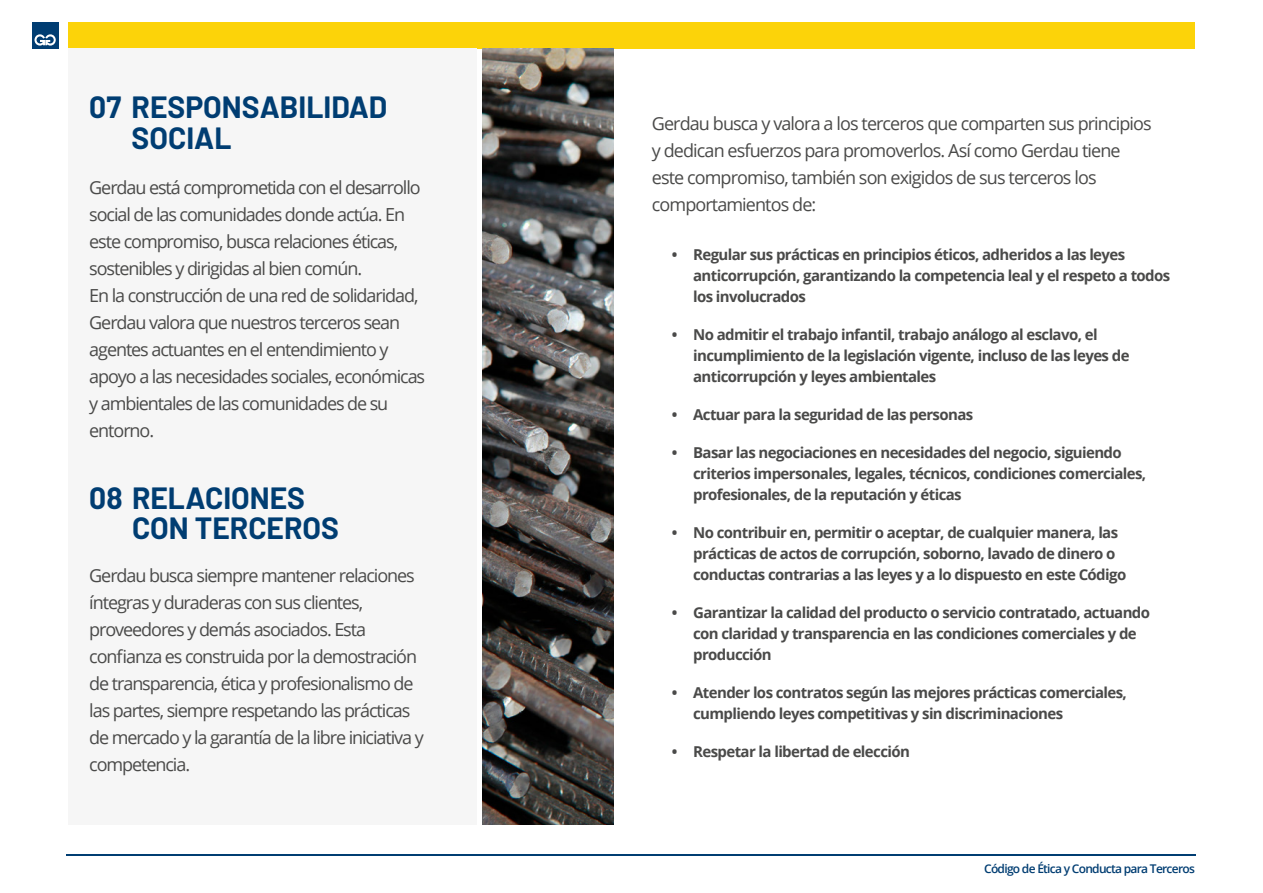
<style>
.page{position:relative;width:1263px;height:893px;background:#fff}
.page>*{position:absolute;margin:0;border:0;box-sizing:border-box;transform-origin:0 0}
.t1{font:700 30px/30.6px "Barlow";color:#003d72}
.t2{font:18px/27px "Open Sans";letter-spacing:-.06em;color:#4a4a49}
.t3{font:700 15px/21px "Open Sans";letter-spacing:-.04em;color:#4a4a49}
.t4{font:600 12px "Open Sans";letter-spacing:-.06em;color:#003d72}
</style>
<div class="page">
<div style="left:32px;top:22px;width:26px;height:26px;background:#003d72"></div>
<svg style="left:35px;top:34px;width:21px;height:12px"></svg>
<div style="left:68px;top:22px;width:1127px;height:26px;background:#fcd309"></div>
<hr style="left:66px;top:854px;width:1129px;height:2px;background:#003d72">
<div style="left:68px;top:48px;width:408px;height:777px;background:#f6f6f6"></div>
<img style="left:483px;top:48px;width:131px;height:777px">
<h1 class="t1" style="left:132px;top:90px;width:257px;text-indent:-42px">07 RESPONSABILIDAD<br>SOCIAL</h1>
<p class="t2" style="left:89px;top:173px;width:337px">Gerdau está comprometida con el desarrollo social de las comunidades donde actúa. En este compromiso, busca relaciones éticas, sostenibles y dirigidas al bien común.<br>En la construcción de una red de solidaridad, Gerdau valora que nuestros terceros sean agentes actuantes en el entendimiento y apoyo a las necesidades sociales, económicas y ambientales de las comunidades de su entorno.</p>
<h1 class="t1" style="left:132px;top:480px;width:208px;text-indent:-43px">08 RELACIONES<br>CON TERCEROS</h1>
<p class="t2" style="left:89px;top:562px;width:336px">Gerdau busca siempre mantener relaciones íntegras y duraderas con sus clientes, proveedores y demás asociados. Esta confianza es construida por la demostración de transparencia, ética y profesionalismo de las partes, siempre respetando las prácticas de mercado y la garantía de la libre iniciativa y competencia.</p>
<p class="t2" style="left:652px;top:109px;width:501px">Gerdau busca y valora a los terceros que comparten sus principios y dedican esfuerzos para promoverlos. Así como Gerdau tiene este compromiso, también son exigidos de sus terceros los comportamientos de:</p>
<p class="t3" style="left:693px;top:244px;width:479px;text-indent:-21px">• Regular sus prácticas en principios éticos, adheridos a las leyes anticorrupción, garantizando la competencia leal y el respeto a todos los involucrados</p>
<p class="t3" style="left:693px;top:324px;width:438px;text-indent:-21px">• No admitir el trabajo infantil, trabajo análogo al esclavo, el incumplimiento de la legislación vigente, incluso de las leyes de anticorrupción y leyes ambientales</p>
<p class="t3" style="left:672px;top:404px;width:303px">• Actuar para la seguridad de las personas</p>
<p class="t3" style="left:693px;top:442px;width:455px;text-indent:-21px">• Basar las negociaciones en necesidades del negocio, siguiendo criterios impersonales, legales, técnicos, condiciones comerciales, profesionales, de la reputación y éticas</p>
<p class="t3" style="left:693px;top:522px;width:435px;text-indent:-21px">• No contribuir en, permitir o aceptar, de cualquier manera, las prácticas de actos de corrupción, soborno, lavado de dinero o conductas contrarias a las leyes y a lo dispuesto en este Código</p>
<p class="t3" style="left:693px;top:602px;width:458px;text-indent:-21px">• Garantizar la calidad del producto o servicio contratado, actuando con claridad y transparencia en las condiciones comerciales y de producción</p>
<p class="t3" style="left:693px;top:682px;width:435px;text-indent:-21px">• Atender los contratos según las mejores prácticas comerciales, cumpliendo leyes competitivas y sin discriminaciones</p>
<p class="t3" style="left:672px;top:741px;width:240px">• Respetar la libertad de elección</p>
<p class="t4" style="left:984px;top:861px;width:212px">Código de Ética y Conducta para Terceros</p>
</div>
